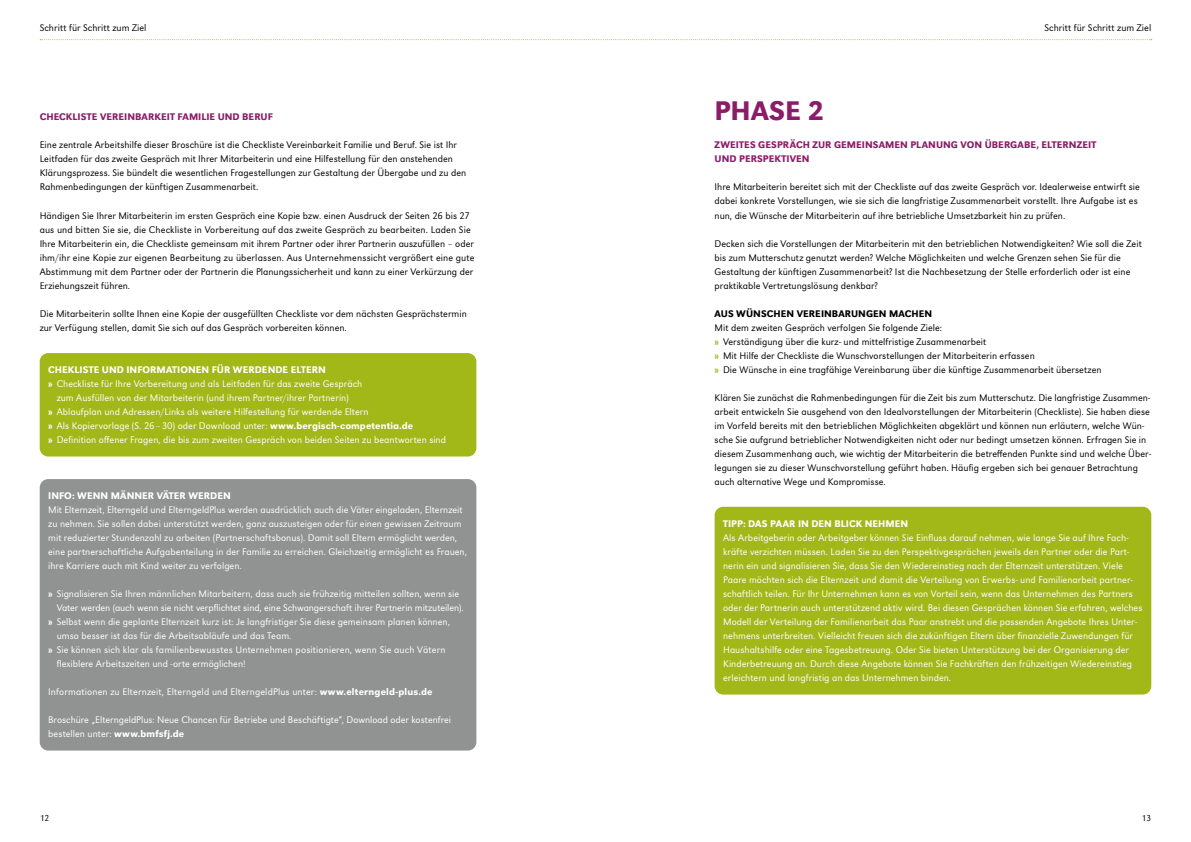
<style>
.page{position:relative;width:1191px;height:842px;background:#fff}
.page>*{position:absolute;margin:0;border:0;box-sizing:border-box;transform-origin:0 0}
.t1{font:500 28px "URW Grotesk";color:#8b1c69}
.t2{font:300 10px/14px "URW Grotesk";letter-spacing:.005em;color:#000}
.t3{font:300 10px/14px "URW Grotesk";letter-spacing:.005em;color:#fff}
.t4{font:500 10px/14px "URW Grotesk";letter-spacing:.005em;color:#8b1c69}
.t5{font:500 10px "URW Grotesk";letter-spacing:.005em;color:#fff}
.t6{font:500 10px "URW Grotesk";letter-spacing:.005em;color:#000}
.t7{font:300 9px "URW Grotesk";color:#000}
.s1{font-weight:500}
.s2{font-weight:500;color:#a2b819}
</style>
<div class="page">
<svg style="left:40px;top:39px;width:1111px;height:1px"></svg>
<div style="left:40px;top:353px;width:436px;height:103px;background:#a2b819;border-radius:9px"></div>
<div style="left:40px;top:479px;width:436px;height:271px;background:#919292;border-radius:9px"></div>
<div style="left:714px;top:507px;width:437px;height:187px;background:#a2b819;border-radius:9px"></div>
<p class="t2" style="left:40px;top:21px;width:108px">Schritt für Schritt zum Ziel</p>
<p class="t2" style="left:1044px;top:21px;width:108px">Schritt für Schritt zum Ziel</p>
<p class="t4" style="left:40px;top:110px;width:235px">CHECKLISTE VEREINBARKEIT FAMILIE UND BERUF</p>
<p class="t2" style="left:40px;top:138px;width:428px">Eine zentrale Arbeitshilfe dieser Broschüre ist die Checkliste Vereinbarkeit Familie und Beruf. Sie ist Ihr Leitfaden für das zweite Gespräch mit Ihrer Mitarbeiterin und eine Hilfestellung für den anstehenden Klärungsprozess. Sie bündelt die wesentlichen Fragestellungen zur Gestaltung der Übergabe und zu den Rahmenbedingungen der künftigen Zusammenarbeit.</p>
<p class="t2" style="left:40px;top:208px;width:436px">Händigen Sie Ihrer Mitarbeiterin im ersten Gespräch eine Kopie bzw. einen Ausdruck der Seiten 26 bis 27 aus und bitten Sie sie, die Checkliste in Vorbereitung auf das zweite Gespräch zu bearbeiten. Laden Sie Ihre Mitarbeiterin ein, die Checkliste gemeinsam mit ihrem Partner oder ihrer Partnerin auszufüllen – oder ihm/ihr eine Kopie zur eigenen Bearbeitung zu überlassen. Aus Unternehmenssicht vergrößert eine gute Abstimmung mit dem Partner oder der Partnerin die Planungssicherheit und kann zu einer Verkürzung der Erziehungszeit führen.</p>
<p class="t2" style="left:40px;top:306px;width:428px">Die Mitarbeiterin sollte Ihnen eine Kopie der ausgefüllten Checkliste vor dem nächsten Gesprächstermin zur Verfügung stellen, damit Sie sich auf das Gespräch vorbereiten können.</p>
<p class="t5" style="left:48px;top:363px;width:279px">CHEKLISTE UND INFORMATIONEN FÜR WERDENDE ELTERN</p>
<p class="t3" style="left:48px;top:376px;width:316px"><span class="s1">»</span> Checkliste für Ihre Vorbereitung und als Leitfaden für das zweite Gespräch</p>
<p class="t3" style="left:57px;top:390px;width:293px">zum Ausfüllen von der Mitarbeiterin (und ihrem Partner/ihrer Partnerin)</p>
<p class="t3" style="left:48px;top:404px;width:322px"><span class="s1">»</span> Ablaufplan und Adressen/Links als weitere Hilfestellung für werdende Eltern</p>
<p class="t3" style="left:48px;top:418px;width:366px"><span class="s1">»</span> Als Kopiervorlage (S. 26 – 30) oder Download unter: <span class="s1">www.bergisch-competentia.de</span></p>
<p class="t3" style="left:48px;top:432px;width:399px"><span class="s1">»</span> Definition offener Fragen, die bis zum zweiten Gespräch von beiden Seiten zu beantworten sind</p>
<p class="t5" style="left:48px;top:489px;width:184px">INFO: WENN MÄNNER VÄTER WERDEN</p>
<p class="t3" style="left:48px;top:502px;width:420px">Mit Elternzeit, Elterngeld und ElterngeldPlus werden ausdrücklich auch die Väter eingeladen, Elternzeit zu nehmen. Sie sollen dabei unterstützt werden, ganz auszusteigen oder für einen gewissen Zeitraum mit reduzierter Stundenzahl zu arbeiten (Partnerschaftsbonus). Damit soll Eltern ermöglicht werden, eine partnerschaftliche Aufgabenteilung in der Familie zu erreichen. Gleichzeitig ermöglicht es Frauen, ihre Karriere auch mit Kind weiter zu verfolgen.</p>
<p class="t3" style="left:48px;top:586px;width:412px"><span class="s1">»</span> Signalisieren Sie Ihren männlichen Mitarbeitern, dass auch sie frühzeitig mitteilen sollten, wenn sie</p>
<p class="t3" style="left:57px;top:600px;width:408px">Vater werden (auch wenn sie nicht verpflichtet sind, eine Schwangerschaft ihrer Partnerin mitzuteilen).</p>
<p class="t3" style="left:48px;top:614px;width:403px"><span class="s1">»</span> Selbst wenn die geplante Elternzeit kurz ist: Je langfristiger Sie diese gemeinsam planen können,</p>
<p class="t3" style="left:57px;top:628px;width:236px">umso besser ist das für die Arbeitsabläufe und das Team.</p>
<p class="t3" style="left:48px;top:642px;width:399px"><span class="s1">»</span> Sie können sich klar als familienbewusstes Unternehmen positionieren, wenn Sie auch Vätern</p>
<p class="t3" style="left:57px;top:656px;width:190px">flexiblere Arbeitszeiten und -orte ermöglichen!</p>
<p class="t3" style="left:48px;top:684px;width:386px">Informationen zu Elternzeit, Elterngeld und ElterngeldPlus unter: <span class="s1">www.elterngeld-plus.de</span></p>
<p class="t3" style="left:48px;top:712px;width:404px">Broschüre „ElterngeldPlus: Neue Chancen für Betriebe und Beschäftigte“, Download oder kostenfrei bestellen unter: <span class="s1">www.bmfsfj.de</span></p>
<h1 class="t1" style="left:714px;top:95px;width:111px">PHASE 2</h1>
<p class="t4" style="left:714px;top:138px;width:383px">ZWEITES GESPRÄCH ZUR GEMEINSAMEN PLANUNG VON ÜBERGABE, ELTERNZEIT<br>UND PERSPEKTIVEN</p>
<p class="t2" style="left:714px;top:180px;width:427px">Ihre Mitarbeiterin bereitet sich mit der Checkliste auf das zweite Gespräch vor. Idealerweise entwirft sie dabei konkrete Vorstellungen, wie sie sich die langfristige Zusammenarbeit vorstellt. Ihre Aufgabe ist es nun, die Wünsche der Mitarbeiterin auf ihre betriebliche Umsetzbarkeit hin zu prüfen.</p>
<p class="t2" style="left:714px;top:236px;width:429px">Decken sich die Vorstellungen der Mitarbeiterin mit den betrieblichen Notwendigkeiten? Wie soll die Zeit bis zum Mutterschutz genutzt werden? Welche Möglichkeiten und welche Grenzen sehen Sie für die Gestaltung der künftigen Zusammenarbeit? Ist die Nachbesetzung der Stelle erforderlich oder ist eine praktikable Vertretungslösung denkbar?</p>
<p class="t6" style="left:714px;top:307px;width:219px">AUS WÜNSCHEN VEREINBARUNGEN MACHEN</p>
<p class="t2" style="left:714px;top:320px;width:388px">Mit dem zweiten Gespräch verfolgen Sie folgende Ziele:<br><span class="s2">»</span> Verständigung über die kurz- und mittelfristige Zusammenarbeit<br><span class="s2">»</span> Mit Hilfe der Checkliste die Wunschvorstellungen der Mitarbeiterin erfassen<br><span class="s2">»</span> Die Wünsche in eine tragfähige Vereinbarung über die künftige Zusammenarbeit übersetzen</p>
<p class="t2" style="left:714px;top:390px;width:438px">Klären Sie zunächst die Rahmenbedingungen für die Zeit bis zum Mutterschutz. Die langfristige Zusammen&shy;arbeit entwickeln Sie ausgehend von den Idealvorstellungen der Mitarbeiterin (Checkliste). Sie haben diese im Vorfeld bereits mit den betrieblichen Möglichkeiten abgeklärt und können nun erläutern, welche Wün&shy;sche Sie aufgrund betrieblicher Notwendigkeiten nicht oder nur bedingt umsetzen können. Erfragen Sie in diesem Zusammenhang auch, wie wichtig der Mitarbeiterin die betreffenden Punkte sind und welche Über&shy;legungen sie zu dieser Wunschvorstellung geführt haben. Häufig ergeben sich bei genauer Betrachtung auch alternative Wege und Kompromisse.</p>
<p class="t5" style="left:723px;top:517px;width:187px">TIPP: DAS PAAR IN DEN BLICK NEHMEN</p>
<p class="t3" style="left:723px;top:530px;width:421px">Als Arbeitgeberin oder Arbeitgeber können Sie Einfluss darauf nehmen, wie lange Sie auf Ihre Fach&shy;kräfte verzichten müssen. Laden Sie zu den Perspektivgesprächen jeweils den Partner oder die Part&shy;nerin ein und signalisieren Sie, dass Sie den Wiedereinstieg nach der Elternzeit unterstützen. Viele Paare möchten sich die Elternzeit und damit die Verteilung von Erwerbs- und Familienarbeit partner&shy;schaftlich teilen. Für Ihr Unternehmen kann es von Vorteil sein, wenn das Unternehmen des Partners oder der Partnerin auch unterstützend aktiv wird. Bei diesen Gesprächen können Sie erfahren, welches Modell der Verteilung der Familienarbeit das Paar anstrebt und die passenden Angebote Ihres Unter&shy;nehmens unterbreiten. Vielleicht freuen sich die zukünftigen Eltern über finanzielle Zuwendungen für Haushaltshilfe oder eine Tagesbetreuung. Oder Sie bieten Unterstützung bei der Organisierung der Kinderbetreuung an. Durch diese Angebote können Sie Fachkräften den frühzeitigen Wiedereinstieg erleichtern und langfristig an das Unternehmen binden.</p>
<p class="t7" style="left:40px;top:812px;width:11px">12</p>
<p class="t7" style="left:1141px;top:812px;width:11px">13</p>
</div>
